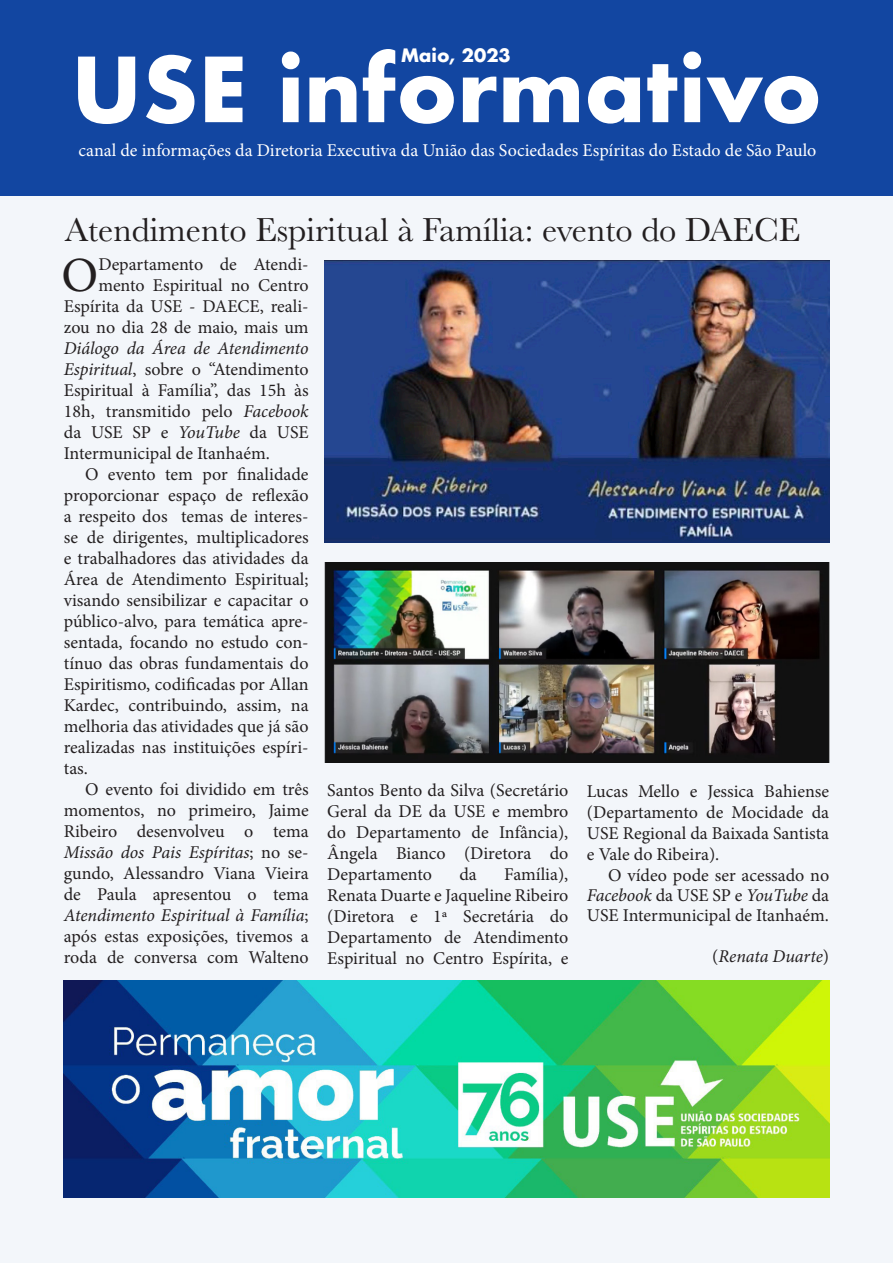
<style>
.page{position:relative;width:893px;height:1263px;background:#fff}
.page>*{position:absolute;margin:0;border:0;box-sizing:border-box;transform-origin:0 0}
.t1{font:700 87px "Futura";color:#fff}
.t2{font:49.2px "Minion Pro";color:#231f20}
.t3{font:34.5px "Baskerville";color:#231f20}
.t4{font:18px/21px "Minion Pro";color:#231f20;text-align:justify}
.t5{font:18px "Minion Pro";color:#fff}
.t6{font:italic 18px "Minion Pro";letter-spacing:-.005em;color:#231f20}
.t7{font:700 18px "Futura";color:#fff}
.s1{font-style:italic}
.s2{font-style:normal}
</style>
<div class="page">
<div style="left:0;top:196px;width:893px;height:1067px;background:#f3f6fa"></div>
<div style="left:0;top:0;width:893px;height:196px;background:#1246a1"></div>
<img style="left:325px;top:260px;width:504px;height:282px">
<img style="left:64px;top:980px;width:765px;height:218px">
<img style="left:325px;top:562px;width:504px;height:201px">
<p class="t7" style="left:401px;top:42px;width:112px">Maio, 2023</p>
<p class="t1" style="left:71px;top:27px;width:752px">USE informativo</p>
<p class="t5" style="left:79px;top:138px;width:739px">canal de informações da Diretoria Executiva da União das Sociedades Espíritas do Estado de São Paulo</p>
<p class="t3" style="left:65px;top:208px;width:737px">Atendimento Espiritual à Família: evento do DAECE</p>
<p class="t2" style="left:62px;top:242px;width:38px">O</p>
<p class="t4" style="left:98px;top:254px;width:212px">Departamento de Atendi-</p>
<p class="t4" style="left:98px;top:275px;width:212px">mento Espiritual no Centro</p>
<p class="t4" style="left:64px;top:296px;width:246px">Espírita da USE - DAECE, reali-</p>
<p class="t4" style="left:64px;top:317px;width:246px">zou no dia 28 de maio, mais um</p>
<p class="t6" style="left:64px;top:336px;width:246px">Diálogo da Área de Atendimento</p>
<p class="t4" style="left:64px;top:359px;width:246px"><span class="s1">Espiritual</span>, sobre o “Atendimento</p>
<p class="t4" style="left:64px;top:380px;width:246px">Espiritual à Família”, das 15h às</p>
<p class="t4" style="left:64px;top:401px;width:246px">18h, transmitido pelo <span class="s1">Facebook</span></p>
<p class="t4" style="left:64px;top:422px;width:246px">da USE SP e <span class="s1">YouTube</span> da USE</p>
<p class="t4" style="left:64px;top:443px;width:208px">Intermunicipal de Itanhaém.</p>
<p class="t4" style="left:64px;top:464px;width:246px;text-indent:21px">O evento tem por finalidade proporcionar espaço de reflexão a respeito dos temas de interes&shy;se de dirigentes, multiplicadores e trabalhadores das atividades da Área de Atendimento Espiritual; visando sensibilizar e capacitar o público-alvo, para temática apre&shy;sentada, focando no estudo con&shy;tínuo das obras fundamentais do Espiritismo, codificadas por Allan Kardec, contribuindo, assim, na melhoria das atividades que já são realizadas nas instituições espíri&shy;tas.</p>
<p class="t4" style="left:64px;top:779px;width:246px;text-indent:21px">O evento foi dividido em três momentos, no primeiro, Jaime Ribeiro desenvolveu o tema <span class="s1">Missão dos Pais Espíritas</span>; no se&shy;gundo, Alessandro Viana Vieira de Paula apresentou o tema <span class="s1">Atendimento Espiritual à Família</span>; após estas exposições, tivemos a roda de conversa com Walteno</p>
<p class="t4" style="left:327px;top:779px;width:243px">Santos Bento da Silva (Secretário Geral da DE da USE e membro do Departamento de Infância), Ângela Bianco (Diretora do Departamento</p>
<p class="t4" style="left:327px;top:863px;width:243px;text-indent:177px">Família), Renata Duarte e Jaqueline Ribeiro (Diretora e 1ª Secretária do Departamento de Atendimento Espiritual no Centro Espírita, e</p>
<p class="t4" style="left:459px;top:863px;width:19px">da</p>
<p class="t4" style="left:587px;top:780px;width:244px">Lucas Mello e Jessica Bahiense (Departamento de Mocidade da USE Regional da Baixada Santista e Vale do Ribeira).</p>
<p class="t4" style="left:587px;top:865px;width:244px;line-height:20.2px;text-indent:21px">O vídeo pode ser acessado no <span class="s1">Facebook</span> da USE SP e <span class="s1">YouTube</span> da USE Intermunicipal de Itanhaém.</p>
<p class="t6" style="left:712px;top:943px;width:118px"><span class="s2">(</span>Renata Duarte<span class="s2">)</span></p>
</div>
